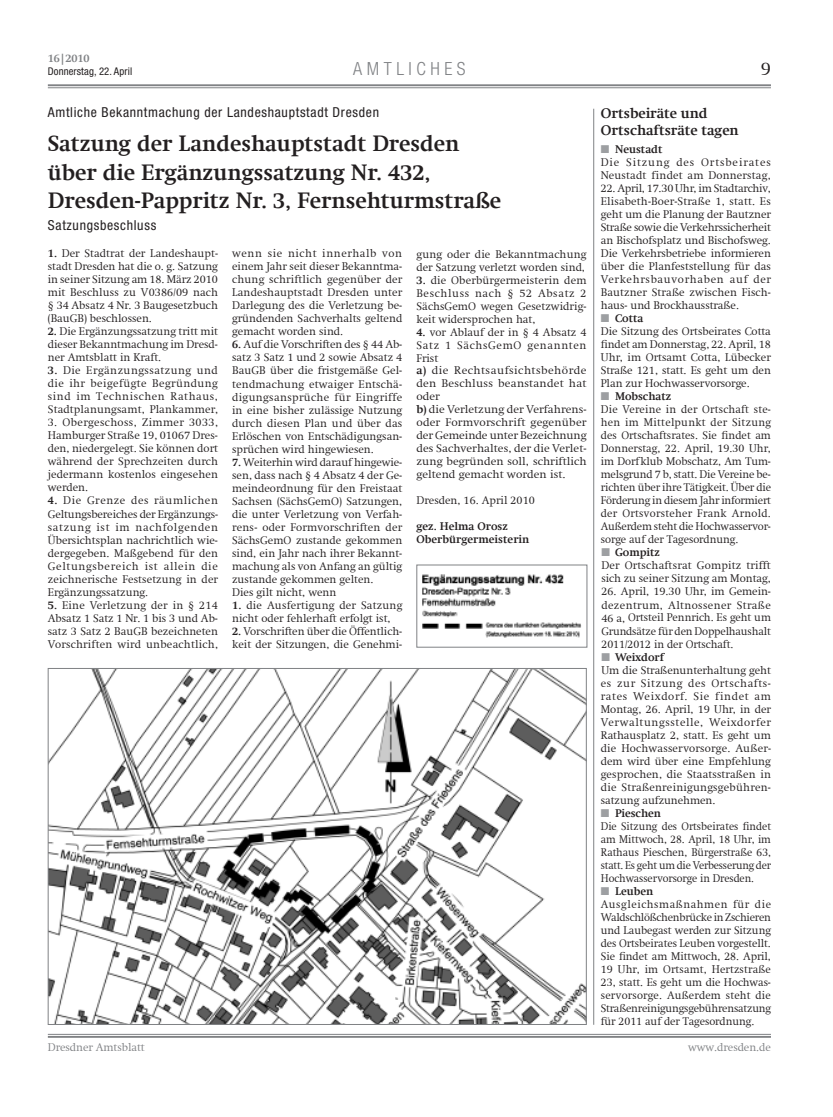
<style>
.page{position:relative;width:833px;height:1117px;background:#fff}
.page>*{position:absolute;margin:0;border:0;box-sizing:border-box;transform-origin:0 0}
.t1{font:700 22.5px/28.8px "Swift Com";letter-spacing:-.005em;color:#231f20}
.t2{font:300 18.75px "Swift Com";color:#231f20}
.t3{font:300 condensed 18.12px "Helvetica Neue";letter-spacing:.25em;color:#808285}
.t4{font:700 14.38px/16.9px "Swift Com";letter-spacing:-.005em;color:#231f20}
.t5{font:condensed 13.75px "Helvetica Neue";letter-spacing:.05em;color:#231f20}
.t6{font:300 11.25px/13px "Swift Com";color:#231f20;text-align:justify}
.t7{font:300 11.25px/13px "Swift Com";color:#231f20;scale:.95 1}
.t8{font:300 11.25px/13px "Swift Com";letter-spacing:.02em;color:#231f20}
.t9{font:300 11.25px/13px "Swift Com";letter-spacing:.065em;color:#231f20}
.t10{font:700 11.25px/13px "Swift Com";color:#231f20}
.t11{font:300 11.25px "Swift Com";letter-spacing:-.005em;color:#808285}
.t12{font:700 11.25px "Swift Com";letter-spacing:-.005em;color:#808285}
.t13{font:condensed 10.62px "Helvetica Neue";letter-spacing:.01em;color:#231f20}
.s1{font-weight:700}
.s2{color:#9d9fa2}
</style>
<div class="page">
<hr style="left:48px;top:1033px;width:723px;height:1px;background:#808285">
<hr style="left:48px;top:1035px;width:723px;height:2px;background:#808285">
<hr style="left:48px;top:87px;width:723px;height:1px;background:#808285">
<hr style="left:48px;top:84px;width:723px;height:2px;background:#808285">
<img style="left:50px;top:670px;width:534px;height:352px">
<img style="left:422px;top:574px;width:159px;height:64px">
<div style="left:416px;top:564px;width:171px;height:83px;border:1px solid #808285"></div>
<hr style="left:593px;top:109px;width:1px;height:915px;background:#808285">
<p class="t12" style="left:48px;top:52px;width:43px">16|2010</p>
<p class="t13" style="left:48px;top:65px;width:86px">Donnerstag, 22. April</p>
<p class="t3" style="left:353px;top:58px;width:114px">AMTLICHES</p>
<p class="t5" style="left:48px;top:104px;width:333px">Amtliche Bekanntmachung der Landeshauptstadt Dresden</p>
<p class="t1" style="left:48px;top:129px;width:455px">Satzung der Landeshauptstadt Dresden über die Ergänzungssatzung Nr. 432,<br>Dresden-Pappritz Nr. 3, Fernsehturmstraße</p>
<p class="t5" style="left:48px;top:217px;width:110px">Satzungsbeschluss</p>
<p class="t6" style="left:48px;top:247px;width:172px"><span class="s1">1.</span> Der Stadtrat der Landeshaupt&shy;stadt Dresden hat die o. g. Satzung in seiner Sitzung am 18. März 2010 mit Beschluss zu V0386/09 nach § 34 Absatz 4 Nr. 3 Baugesetzbuch (BauGB) beschlossen.</p>
<p class="t6" style="left:48px;top:325px;width:172px"><span class="s1">2.</span> Die Ergänzungssatzung tritt mit dieser Bekanntmachung im Dresd&shy;ner Amtsblatt in Kraft.</p>
<p class="t6" style="left:48px;top:364px;width:172px"><span class="s1">3.</span> Die Ergänzungssatzung und die ihr beigefügte Begründung sind im Technischen Rathaus, Stadtplanungsamt, Plankammer,</p>
<p class="t6" style="left:48px;top:416px;width:172px">3. Obergeschoss, Zimmer 3033, Hamburger Straße 19, 01067 Dres&shy;den, niedergelegt. Sie können dort während der Sprechzeiten durch jedermann kostenlos eingesehen werden.</p>
<p class="t6" style="left:48px;top:494px;width:172px"><span class="s1">4.</span> Die Grenze des räumlichen Geltungsbereiches der Ergänzungs&shy;satzung ist im nachfolgenden Übersichtsplan nachrichtlich wie&shy;dergegeben. Maßgebend für den Geltungsbereich ist allein die zeichnerische Festsetzung in der Ergänzungssatzung.</p>
<p class="t6" style="left:48px;top:598px;width:172px"><span class="s1">5.</span> Eine Verletzung der in § 214<br>Absatz 1 Satz 1 Nr. 1 bis 3 und Ab&shy;satz 3 Satz 2 BauGB bezeichneten Vorschriften wird unbeachtlich,</p>
<p class="t6" style="left:232px;top:247px;width:172px">wenn sie nicht innerhalb von einem Jahr seit dieser Bekanntma&shy;chung schriftlich gegenüber der Landeshauptstadt Dresden unter Darlegung des die Verletzung be&shy;gründenden Sachverhalts geltend gemacht worden sind.</p>
<p class="t6" style="left:232px;top:338px;width:172px"><span class="s1">6.</span> Auf die Vorschriften des § 44 Ab&shy;satz 3 Satz 1 und 2 sowie Absatz 4<br>BauGB über die fristgemäße Gel&shy;tendmachung etwaiger Entschä&shy;digungsansprüche für Eingriffe in eine bisher zulässige Nutzung durch diesen Plan und über das Erlöschen von Entschädigungsan&shy;sprüchen wird hingewiesen.</p>
<p class="t6" style="left:232px;top:455px;width:172px;text-align:left"><span class="s1">7.</span> Weiterhin wird darauf hingewie&shy;sen, dass nach § 4 Absatz 4 der Ge&shy;meindeordnung für den Freistaat<br>Sachsen (SächsGemO) Satzungen, die unter Verletzung von Verfah&shy;rens- oder Formvorschriften der<br>SächsGemO zustande gekommen sind, ein Jahr nach ihrer Bekannt&shy;machung als von Anfang an gültig zustande gekommen gelten.<br>Dies gilt nicht, wenn</p>
<p class="t6" style="left:232px;top:598px;width:172px"><span class="s1">1.</span> die Ausfertigung der Satzung nicht oder fehlerhaft erfolgt ist,</p>
<p class="t6" style="left:232px;top:624px;width:172px"><span class="s1">2.</span> Vorschriften über die Öffentlich&shy;keit der Sitzungen, die Genehmi-</p>
<p class="t6" style="left:416px;top:247px;width:171px">gung oder die Bekanntmachung der Satzung verletzt worden sind,</p>
<p class="t6" style="left:416px;top:273px;width:172px"><span class="s1">3.</span> die Oberbürgermeisterin dem Beschluss nach § 52 Absatz 2<br>SächsGemO wegen Gesetzwidrig&shy;keit widersprochen hat,</p>
<p class="t6" style="left:416px;top:325px;width:172px;text-align:left"><span class="s1">4.</span> vor Ablauf der in § 4 Absatz 4<br>Satz 1 SächsGemO genannten<br>Frist<br><span class="s1">a)</span> die Rechtsaufsichtsbehörde den Beschluss beanstandet hat oder<br><span class="s1">b)</span> die Verletzung der Verfahrens&shy;oder Formvorschrift gegenüber der Gemeinde unter Bezeichnung des Sachverhaltes, der die Verlet&shy;zung begründen soll, schriftlich geltend gemacht worden ist.</p>
<p class="t6" style="left:416px;top:494px;width:120px">Dresden, 16. April 2010</p>
<p class="t10" style="left:416px;top:520px;width:114px">gez. Helma Orosz<br>Oberbürgermeisterin</p>
<p class="t4" style="left:601px;top:105px;width:139px">Ortsbeiräte und<br>Ortschaftsräte tagen</p>
<p class="t2" style="left:761px;top:58px;width:12px">9</p>
<p class="t9" style="left:601px;top:143px;width:172px"><span class="s2">■</span> <span class="s1">Neustadt<br></span>Die Sitzung des Ortsbeirates<br>Neustadt findet am Donnerstag,</p>
<p class="t6" style="left:601px;top:182px;width:172px">22. April, 17.30 Uhr, im Stadtarchiv, Elisabeth-Boer-Straße 1, statt. Es geht um die Planung der Bautzner Straße sowie die Verkehrssicherheit an Bischofsplatz und Bischofsweg.<br>Die Verkehrsbetriebe informieren über die Planfeststellung für das Verkehrsbauvorhaben auf der Bautzner Straße zwischen Fisch&shy;haus- und Brockhausstraße.</p>
<p class="t6" style="left:601px;top:312px;width:172px;text-align:left"><span class="s2">■</span> <span class="s1">Cotta<br></span>Die Sitzung des Ortsbeirates Cotta findet am Donnerstag, 22. April, 18<br>Uhr, im Ortsamt Cotta, Lübecker<br>Straße 121, statt. Es geht um den<br>Plan zur Hochwasservorsorge.</p>
<p class="t6" style="left:601px;top:390px;width:172px;text-align:left"><span class="s2">■</span> <span class="s1">Mobschatz<br></span>Die Vereine in der Ortschaft ste&shy;hen im Mittelpunkt der Sitzung des Ortschaftsrates. Sie findet am<br>Donnerstag, 22. April, 19.30 Uhr, im Dorfklub Mobschatz, Am Tum&shy;melsgrund 7 b, statt. Die Vereine be&shy;richten über ihre Tätigkeit. Über die<br>Förderung in diesem Jahr informiert der Ortsvorsteher Frank Arnold.<br>Außerdem steht die Hochwasservor&shy;sorge auf der Tagesordnung.</p>
<p class="t8" style="left:601px;top:546px;width:171px"><span class="s2">■</span> <span class="s1">Gompitz<br></span>Der Ortschaftsrat Gompitz trifft sich zu seiner Sitzung am Montag,</p>
<p class="t6" style="left:601px;top:585px;width:171px">26. April, 19.30 Uhr, im Gemein&shy;dezentrum, Altnossener Straße 46 a, Ortsteil Pennrich. Es geht um Grundsätze für den Doppelhaushalt 2011/2012 in der Ortschaft.</p>
<p class="t6" style="left:601px;top:650px;width:172px;text-align:left"><span class="s2">■</span> <span class="s1">Weixdorf<br></span>Um die Straßenunterhaltung geht es zur Sitzung des Ortschafts&shy;rates Weixdorf. Sie findet am<br>Montag, 26. April, 19 Uhr, in der<br>Verwaltungsstelle, Weixdorfer<br>Rathausplatz 2, statt. Es geht um die Hochwasservorsorge. Außer&shy;dem wird über eine Empfehlung gesprochen, die Staatsstraßen in die Straßenreinigungsgebühren&shy;satzung aufzunehmen.</p>
<p class="t7" style="left:601px;top:806px;width:181px"><span class="s2">■</span> <span class="s1">Pieschen<br></span>Die Sitzung des Ortsbeirates findet am Mittwoch, 28. April, 18 Uhr, im<br>Rathaus Pieschen, Bürgerstraße 63, statt. Es geht um die Verbesserung der<br>Hochwasservorsorge in Dresden.</p>
<p class="t6" style="left:601px;top:884px;width:172px;text-align:left"><span class="s2">■</span> <span class="s1">Leuben<br></span>Ausgleichsmaßnahmen für die<br>Waldschlößchenbrücke in Zschieren und Laubegast werden zur Sitzung des Ortsbeirates Leuben vorgestellt.<br>Sie findet am Mittwoch, 28. April,<br>19 Uhr, im Ortsamt, Hertzstraße<br>23, statt. Es geht um die Hochwas&shy;servorsorge. Außerdem steht die<br>Straßenreinigungsgebührensatzung für 2011 auf der Tagesordnung.</p>
<p class="t11" style="left:48px;top:1040px;width:98px">Dresdner Amtsblatt</p>
<p class="t11" style="left:688px;top:1040px;width:84px">www.dresden.de</p>
</div>
